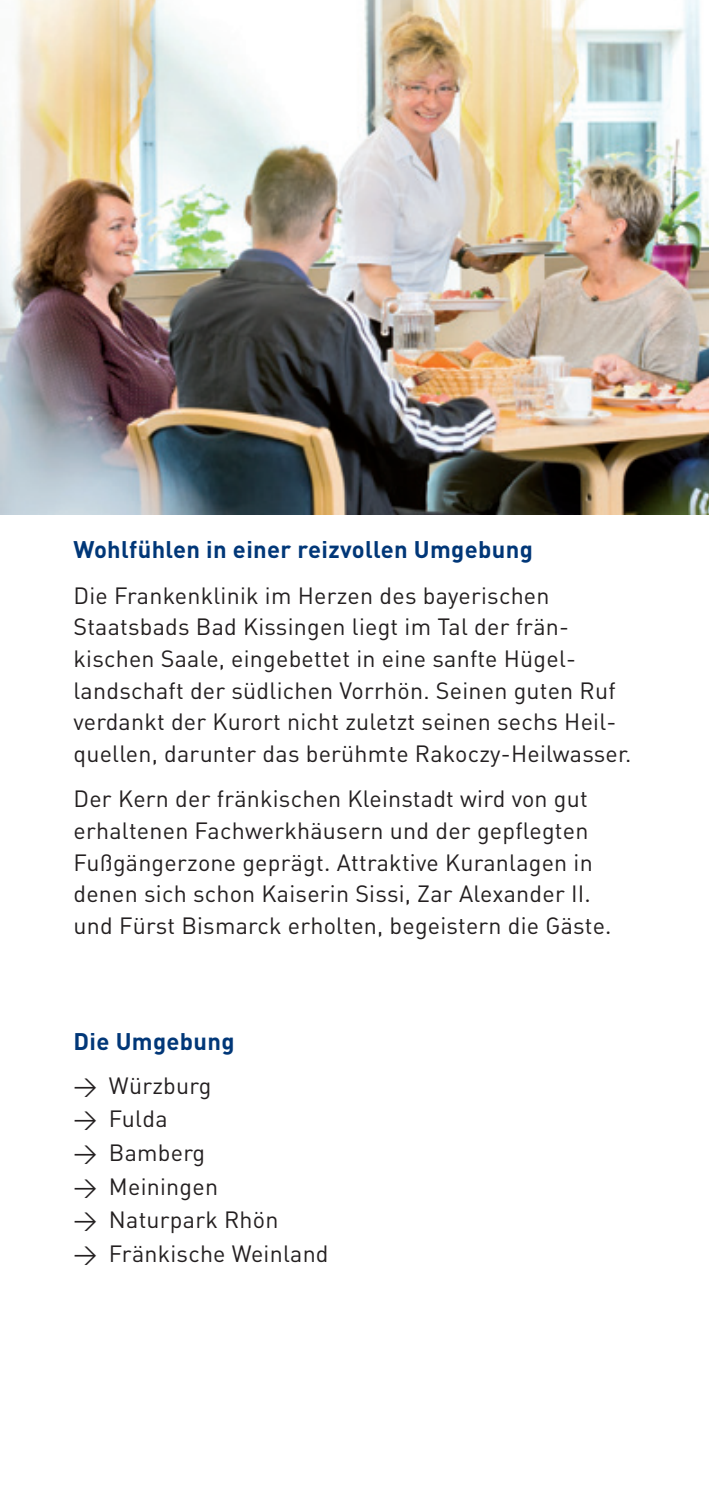
<style>
.page{position:relative;width:709px;height:1489px;background:#fff}
.page>*{position:absolute;margin:0;border:0;box-sizing:border-box;transform-origin:0 0}
._02_Zwischenüberschr{font:700 23.75px "DIN";letter-spacing:.015em;color:#013778}
._01_Fließtext{font:23.25px/31.5px "DIN";letter-spacing:.01em;color:#231f20}
._01_Fließtext-2{font:23.25px/31.5px "DIN Regular Alternate";letter-spacing:.01em;color:#231f20}
.s1{font-family:"DIN Regular Alternate"}
</style>
<div class="page">
<img style="left:0;top:0;width:709px;height:514px">
<p class="_02_Zwischenüberschr" style="left:73px;top:533px;width:461px">Wohlfühlen in einer reizvollen Umgebung</p>
<p class="_01_Fließtext" style="left:73px;top:579px;width:559px">Die Frankenklinik im Herzen des bayerischen Staatsbads Bad Kissingen liegt im Tal der frän&shy;kischen Saale, eingebettet in eine sanfte Hügel&shy;landschaft der südlichen Vorrhön. Seinen guten Ruf verdankt der Kurort nicht zuletzt seinen sechs Heil&shy;quellen, darunter das berühmte Rakoczy-Heilwasser.</p>
<p class="_01_Fließtext-2" style="left:73px;top:782px;width:539px">Der Kern der fränkischen Kleinstadt wird von gut erhaltenen Fachwerkhäusern und der gepflegten Fußgängerzone geprägt. Attraktive Kuranlagen in denen sich schon Kaiserin Sissi, Zar Alexander II. und Fürst Bismarck erholten, begeistern die Gäste.</p>
<p class="_02_Zwischenüberschr" style="left:73px;top:1025px;width:163px">Die Umgebung</p>
<p class="_01_Fließtext" style="left:73px;top:1068px;width:139px"><span class="s1">&gt;</span> Würzburg</p>
<p class="_01_Fließtext" style="left:73px;top:1102px;width:96px"><span class="s1">&gt;</span> Fulda</p>
<p class="_01_Fließtext" style="left:73px;top:1135px;width:133px"><span class="s1">&gt;</span> Bamberg</p>
<p class="_01_Fließtext" style="left:73px;top:1169px;width:146px"><span class="s1">&gt;</span> Meiningen</p>
<p class="_01_Fließtext" style="left:73px;top:1203px;width:206px"><span class="s1">&gt;</span> Naturpark Rhön</p>
<p class="_01_Fließtext" style="left:73px;top:1236px;width:257px"><span class="s1">&gt;</span> Fränkische Weinland</p>
</div>
